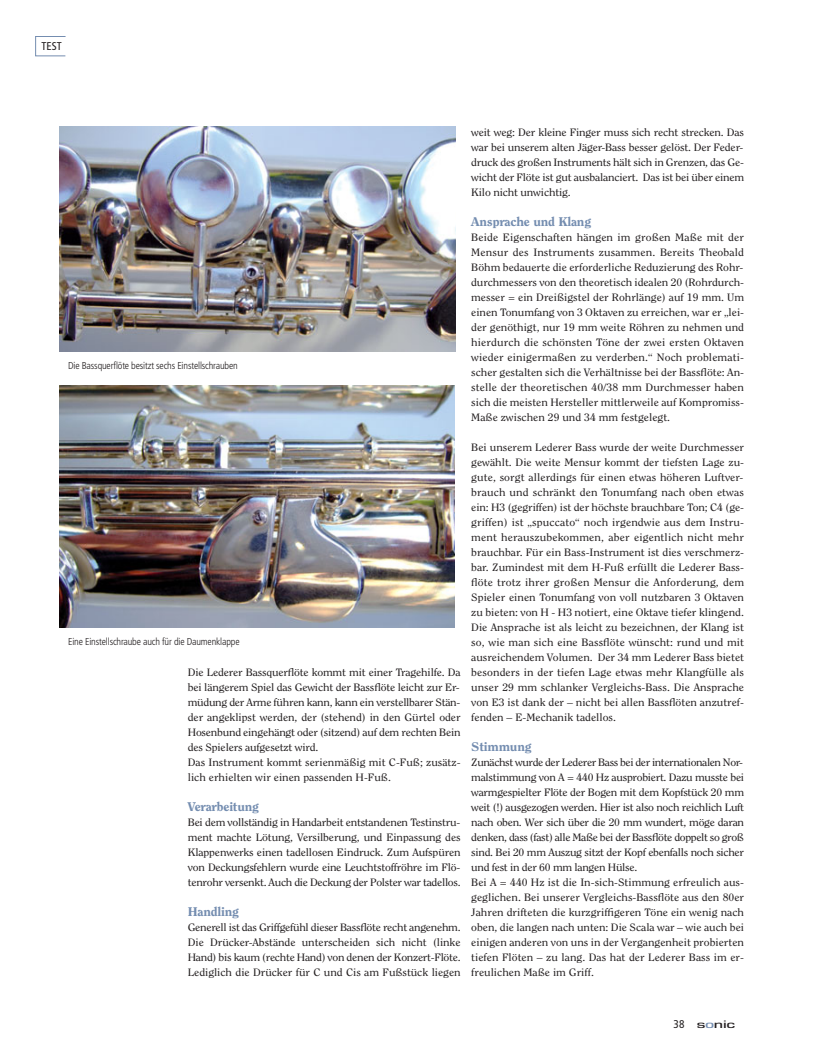
<style>
.page{position:relative;width:815px;height:1064px;background:#fff}
.page>*{position:absolute;margin:0;border:0;box-sizing:border-box;transform-origin:0 0}
.t1{font:800 12.5px "Clearface Std";letter-spacing:-.015em;color:#748db0;scale:1.1 1}
.t2{font:500 11.25px "Eurostile T";letter-spacing:-.02em;color:#231f20;scale:1.6 1}
.t3{font:condensed 11.25px "Frutiger LT Std";color:#231f20}
.t4{font:10.62px/15px "Clearface Std";letter-spacing:-.015em;color:#231f20;text-align:justify;scale:1.1 1}
.t5{font:300 condensed 10px "Frutiger LT Std";letter-spacing:-.015em;color:#231f20}
.s1{font-family:"Frutiger LT Std";font-weight:400;font-stretch:condensed}
.s2{color:#748db0}
</style>
<div class="page">
<div style="left:35px;top:36px;width:31px;height:20px;border:1px solid #748db0"></div>
<img style="left:59px;top:126px;width:397px;height:225px">
<img style="left:59px;top:385px;width:396px;height:243px">
<p class="t3" style="left:41px;top:40px;width:22px">TEST</p>
<p class="t5" style="left:68px;top:360px;width:171px">Die Bassquerflöte besitzt sechs Einstellschrauben</p>
<p class="t5" style="left:68px;top:636px;width:173px">Eine Einstellschraube auch für die Daumenklappe</p>
<p class="t4" style="left:188px;top:665px;width:250px;text-align:left">Die Lederer Bassquerflöte kommt mit einer Tragehilfe. Da bei längerem Spiel das Gewicht der Bassflöte leicht zur Er&shy;müdung der Arme führen kann, kann ein verstellbarer Stän&shy;der angeklipst werden, der (stehend) in den Gürtel oder Hosenbund eingehängt oder (sitzend) auf dem rechten Bein des Spielers aufgesetzt wird.<br>Das Instrument kommt serienmäßig mit C-Fuß; zusätz&shy;lich erhielten wir einen passenden H-Fuß.</p>
<p class="t1" style="left:188px;top:800px;width:66px">Verarbeitung</p>
<p class="t4" style="left:188px;top:815px;width:250px">Bei dem vollständig in Handarbeit entstandenen Testinstru&shy;ment machte Lötung, Versilberung, und Einpassung des Klappenwerks einen tadellosen Eindruck. Zum Aufspüren von Deckungsfehlern wurde eine Leuchtstoffröhre im Flö&shy;tenrohr versenkt. Auch die Deckung der Polster war tadellos.</p>
<p class="t1" style="left:188px;top:905px;width:48px">Handling</p>
<p class="t4" style="left:188px;top:920px;width:250px">Generell ist das Griffgefühl dieser Bassflöte recht angenehm.<br>Die Drücker-Abstände unterscheiden sich nicht (linke Hand) bis kaum (rechte Hand) von denen der Konzert-Flöte.<br>Lediglich die Drücker für C und Cis am Fußstück liegen</p>
<p class="t4" style="left:471px;top:125px;width:250px">weit weg: Der kleine Finger muss sich recht strecken. Das war bei unserem alten Jäger-Bass besser gelöst. Der Feder&shy;druck des großen Instruments hält sich in Grenzen, das Ge&shy;wicht der Flöte ist gut ausbalanciert. Das ist bei über einem Kilo nicht unwichtig.</p>
<p class="t1" style="left:471px;top:215px;width:111px">Ansprache und Klang</p>
<p class="t4" style="left:471px;top:230px;width:250px">Beide Eigenschaften hängen im großen Maße mit der Mensur des Instruments zusammen. Bereits Theobald Böhm bedauerte die erforderliche Reduzierung des Rohr&shy;durchmessers von den theoretisch idealen 20 (Rohrdurch&shy;messer = ein Dreißigstel der Rohrlänge) auf 19 mm. Um einen Tonumfang von 3 Oktaven zu erreichen, war er „lei&shy;der genöthigt, nur 19 mm weite Röhren zu nehmen und hierdurch die schönsten Töne der zwei ersten Oktaven wieder einigermaßen zu verderben.“ Noch problemati&shy;scher gestalten sich die Verhältnisse bei der Bassflöte: An&shy;stelle der theoretischen 40/38 mm Durchmesser haben sich die meisten Hersteller mittlerweile auf Kompromiss-Maße zwischen 29 und 34 mm festgelegt.</p>
<p class="t4" style="left:471px;top:440px;width:250px">Bei unserem Lederer Bass wurde der weite Durchmesser gewählt. Die weite Mensur kommt der tiefsten Lage zu&shy;gute, sorgt allerdings für einen etwas höheren Luftver&shy;brauch und schränkt den Tonumfang nach oben etwas ein: H3 (gegriffen) ist der höchste brauchbare Ton; C4 (ge&shy;griffen) ist „spuccato“ noch irgendwie aus dem Instru&shy;ment herauszubekommen, aber eigentlich nicht mehr brauchbar. Für ein Bass-Instrument ist dies verschmerz&shy;bar. Zumindest mit dem H-Fuß erfüllt die Lederer Bass&shy;flöte trotz ihrer großen Mensur die Anforderung, dem Spieler einen Tonumfang von voll nutzbaren 3 Oktaven zu bieten: von H - H3 notiert, eine Oktave tiefer klingend.<br>Die Ansprache ist als leicht zu bezeichnen, der Klang ist so, wie man sich eine Bassflöte wünscht: rund und mit ausreichendem Volumen. Der 34 mm Lederer Bass bietet besonders in der tiefen Lage etwas mehr Klangfülle als unser 29 mm schlanker Vergleichs-Bass. Die Ansprache von E3 ist dank der – nicht bei allen Bassflöten anzutref&shy;fenden – E-Mechanik tadellos.</p>
<p class="t1" style="left:471px;top:740px;width:56px">Stimmung</p>
<p class="t4" style="left:471px;top:755px;width:250px;text-align:left">Zunächst wurde der Lederer Bass bei der internationalen Nor&shy;malstimmung von A = 440 Hz ausprobiert. Dazu musste bei warmgespielter Flöte der Bogen mit dem Kopfstück 20 mm weit (!) ausgezogen werden. Hier ist also noch reichlich Luft nach oben. Wer sich über die 20 mm wundert, möge daran denken, dass (fast) alle Maße bei der Bassflöte doppelt so groß sind. Bei 20 mm Auszug sitzt der Kopf ebenfalls noch sicher und fest in der 60 mm langen Hülse.<br>Bei A = 440 Hz ist die In-sich-Stimmung erfreulich aus&shy;geglichen. Bei unserer Vergleichs-Bassflöte aus den 80er Jahren drifteten die kurzgriffigeren Töne ein wenig nach oben, die langen nach unten: Die Scala war – wie auch bei einigen anderen von uns in der Vergangenheit probierten tiefen Flöten – zu lang. Das hat der Lederer Bass im er&shy;freulichen Maße im Griff.</p>
<p class="t2" style="left:674px;top:1018px;width:40px"><span class="s1">38</span> s<span class="s2">o</span>nic</p>
</div>
